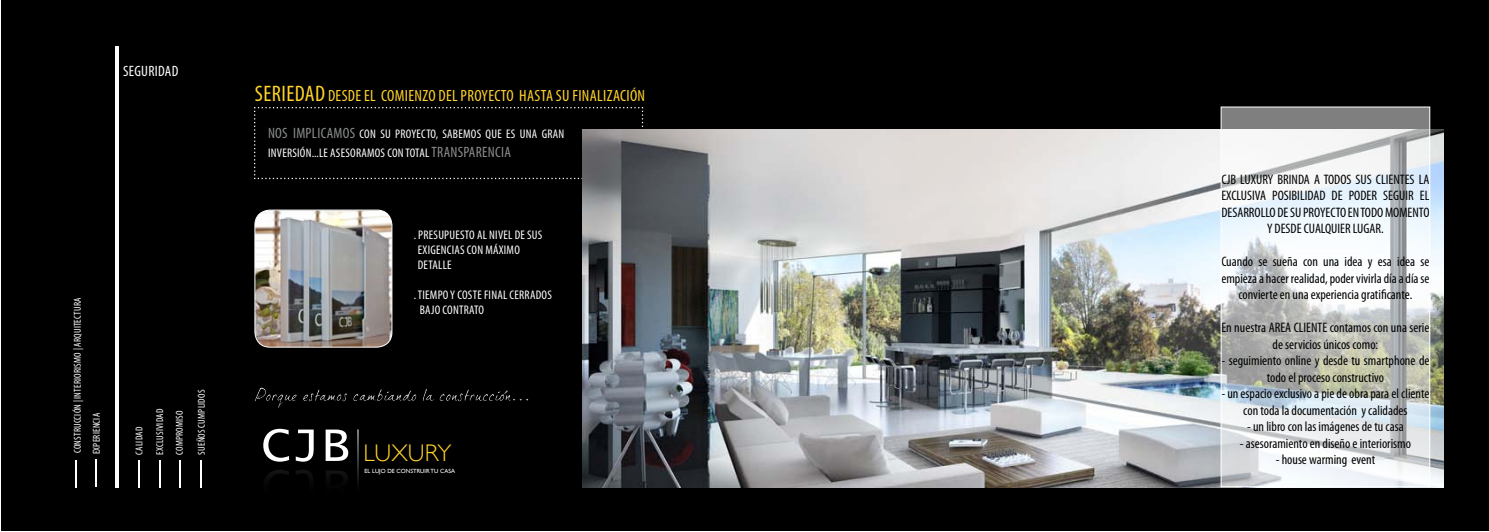
<style>
.page{position:relative;width:1489px;height:532px;background:#fff}
.page>*{position:absolute;margin:0;border:0;box-sizing:border-box;transform-origin:0 0}
.t1{font:50px "Lucida Console";color:#fff}
.t2{font:300 24px "Gill Sans";color:#ffd328}
.t3{font:condensed 22.5px "Myriad Pro";color:#ffd328}
.t4{font:condensed 16.25px "Myriad Pro";color:#ffd328}
.t5{font:15.75px "Bradley Hand ITCTT Bold";color:#9d9fa2}
.t6{font:condensed 15px "Myriad Pro";color:#8a8c8e}
.t7{font:condensed 15px "Myriad Pro";letter-spacing:.02em;color:#fff}
.t8{font:condensed 13.75px/16.5px "Myriad Pro";color:#000;text-align:center}
.t9{font:condensed 12.5px "Myriad Pro";letter-spacing:.02em;color:#fff}
.t10{font:condensed 10px/20.9px "Myriad Pro";letter-spacing:.02em;color:#fff}
.t11{font:6px "Gill Sans";color:#fff}
.s1{font-family:"Lucida Console";font-weight:400;font-size:50px;color:#fff}
</style>
<div class="page">
<div style="left:1px;top:1px;width:1487px;height:530px;background:#000"></div>
<svg style="left:254px;top:107px;width:389px;height:73px"></svg>
<img style="left:582px;top:129px;width:861px;height:358px">
<hr style="left:357px;top:429px;width:1px;height:62px;background:#fff">
<hr style="left:115px;top:47px;width:4px;height:440px;background:#fff">
<hr style="left:75px;top:460px;width:2px;height:27px;background:#fff">
<hr style="left:138px;top:460px;width:2px;height:27px;background:#fff">
<svg style="left:159px;top:460px;width:1px;height:27px"></svg>
<svg style="left:180px;top:460px;width:1px;height:27px"></svg>
<hr style="left:200px;top:460px;width:2px;height:27px;background:#fff">
<svg style="left:95px;top:459px;width:1px;height:27px"></svg>
<svg style="left:1222px;top:109px;width:205px;height:376px;background:#d4d7d8"></svg>
<div style="left:1220px;top:107px;width:209px;height:380px;border:1px solid #fff"></div>
<img style="left:255px;top:210px;width:137px;height:137px">
<div style="left:254px;top:210px;width:138px;height:137px;border:1px solid #fff;border-radius:15px"></div>
<p class="t7" style="left:123px;top:62px;width:57px">seguridad</p>
<p class="t10" style="left:67px;top:453px;width:157px;rotate:-90deg">CONSTRUCCIÓN | INTERIORISMO | ARQUITECTURA</p>
<p class="t10" style="left:86px;top:454px;width:43px;rotate:-90deg">experiencia</p>
<p class="t10" style="left:128px;top:454px;width:46px;rotate:-90deg">calidad<br>EXCLUSIVIDAD</p>
<p class="t10" style="left:169px;top:454px;width:66px;line-height:21.8px;rotate:-90deg">compromiso sueños cumplidos</p>
<h3 class="t3" style="left:255px;top:80px;width:10px">SERIEDAD</h3>
<p class="t4" style="left:328px;top:86px;width:8px">DESDE</p>
<p class="t4" style="left:364px;top:86px;width:25px">EL COMIEN</p>
<p class="t4" style="left:422px;top:86px;width:46px">ZODELPROYECTO</p>
<p class="t4" style="left:519px;top:86px;width:8px">HASTA</p>
<p class="t4" style="left:556px;top:86px;width:29px">SU FINALI</p>
<p class="t4" style="left:606px;top:86px;width:14px">ZACIÓN</p>
<p class="t6" style="left:268px;top:124px;width:8px">NOS</p>
<p class="t6" style="left:293px;top:124px;width:8px">IMPLICAMOS</p>
<p class="t9" style="left:359px;top:127px;width:7px">CON</p>
<p class="t9" style="left:380px;top:127px;width:21px">SU PROYECTO</p>
<p class="t9" style="left:436px;top:127px;width:14px">, SABEMOS</p>
<p class="t9" style="left:485px;top:127px;width:41px">QUE ESUNA</p>
<p class="t9" style="left:542px;top:127px;width:12px">GRAN</p>
<p class="t9" style="left:268px;top:145px;width:20px">INVERSIÓN</p>
<p class="t9" style="left:312px;top:145px;width:26px">...LE ASESORAMOS</p>
<p class="t9" style="left:387px;top:145px;width:24px">CON TOTAL</p>
<p class="t6" style="left:431px;top:142px;width:8px">TRANSPARENCIA</p>
<p class="t9" style="left:414px;top:227px;width:11px">. PRESUPUESTO</p>
<p class="t9" style="left:477px;top:227px;width:56px">ALNIVELDESUS</p>
<p class="t9" style="left:418px;top:242px;width:24px">EXIGENCIAS</p>
<p class="t9" style="left:467px;top:242px;width:38px">CON MÁXIMO</p>
<p class="t9" style="left:418px;top:257px;width:6px">DETALLE</p>
<p class="t9" style="left:414px;top:287px;width:11px">. TIEMPO</p>
<p class="t9" style="left:450px;top:287px;width:13px">YCOSTE</p>
<p class="t9" style="left:484px;top:287px;width:11px">FINAL</p>
<p class="t9" style="left:509px;top:287px;width:7px">CERRADOS</p>
<p class="t9" style="left:420px;top:302px;width:29px">BAJOCONTRATO</p>
<h1 class="t1" style="left:261px;top:421px;width:92px">CJB</h1>
<h2 class="t2" style="left:261px;top:434px;width:192px"><span class="s1">CJB</span> LUXURY</h2>
<p class="t11" style="left:364px;top:467px;width:92px">EL LUJO DE CONSTRUIR TU CASA</p>
<p class="t5" style="left:504px;top:378px;width:6px">,</p>
<p class="t8" style="left:1221px;top:171px;width:26px">CJB LUXURY</p>
<p class="t8" style="left:1277px;top:171px;width:7px">BRINDA</p>
<p class="t8" style="left:1313px;top:171px;width:17px">A TODOS</p>
<p class="t8" style="left:1355px;top:171px;width:27px">SUS CLIENTES</p>
<p class="t8" style="left:1418px;top:171px;width:6px">LA</p>
<p class="t8" style="left:1221px;top:187px;width:6px">EXCLUSI</p>
<p class="t8" style="left:1254px;top:187px;width:24px">VA POSIBILIDAD</p>
<p class="t8" style="left:1331px;top:187px;width:24px">DE PODER</p>
<p class="t8" style="left:1382px;top:187px;width:42px">SEGUIR EL</p>
<p class="t8" style="left:1221px;top:204px;width:7px">DESARROLLO</p>
<p class="t8" style="left:1277px;top:204px;width:32px">DESUPROYECTO</p>
<p class="t8" style="left:1347px;top:204px;width:20px">EN TODO</p>
<p class="t8" style="left:1384px;top:204px;width:8px">MOMENTO</p>
<p class="t8" style="left:1266px;top:220px;width:14px">YDESDE</p>
<p class="t8" style="left:1303px;top:220px;width:7px">CUALQUIER</p>
<p class="t8" style="left:1352px;top:220px;width:32px">LUGAR.</p>
<p class="t8" style="left:1221px;top:253px;width:209px">Cuando se sueña con una idea y esa idea se empieza a hacer realidad, poder vivirla día a día se convierte en una experiencia gratificante.</p>
<p class="t8" style="left:1221px;top:319px;width:54px">En nuestra AREA</p>
<p class="t8" style="left:1293px;top:319px;width:6px">CLIENTE</p>
<p class="t8" style="left:1272px;top:319px;width:158px;text-align:left;text-indent:57px">contamos con una serie de servicios únicos como:</p>
<p class="t8" style="left:1221px;top:352px;width:209px">- seguimiento online y desde tu smartphone de todo el proceso constructivo</p>
<p class="t8" style="left:1221px;top:385px;width:209px">- un espacio exclusivo a pie de obra para el cliente con toda la documentación y calidades</p>
<p class="t8" style="left:1246px;top:418px;width:158px">- un libro con las imágenes de tu casa</p>
<p class="t8" style="left:1239px;top:435px;width:173px">- asesoramiento en diseño e interiorismo</p>
<p class="t8" style="left:1275px;top:451px;width:101px">- house warming event</p>
</div>
